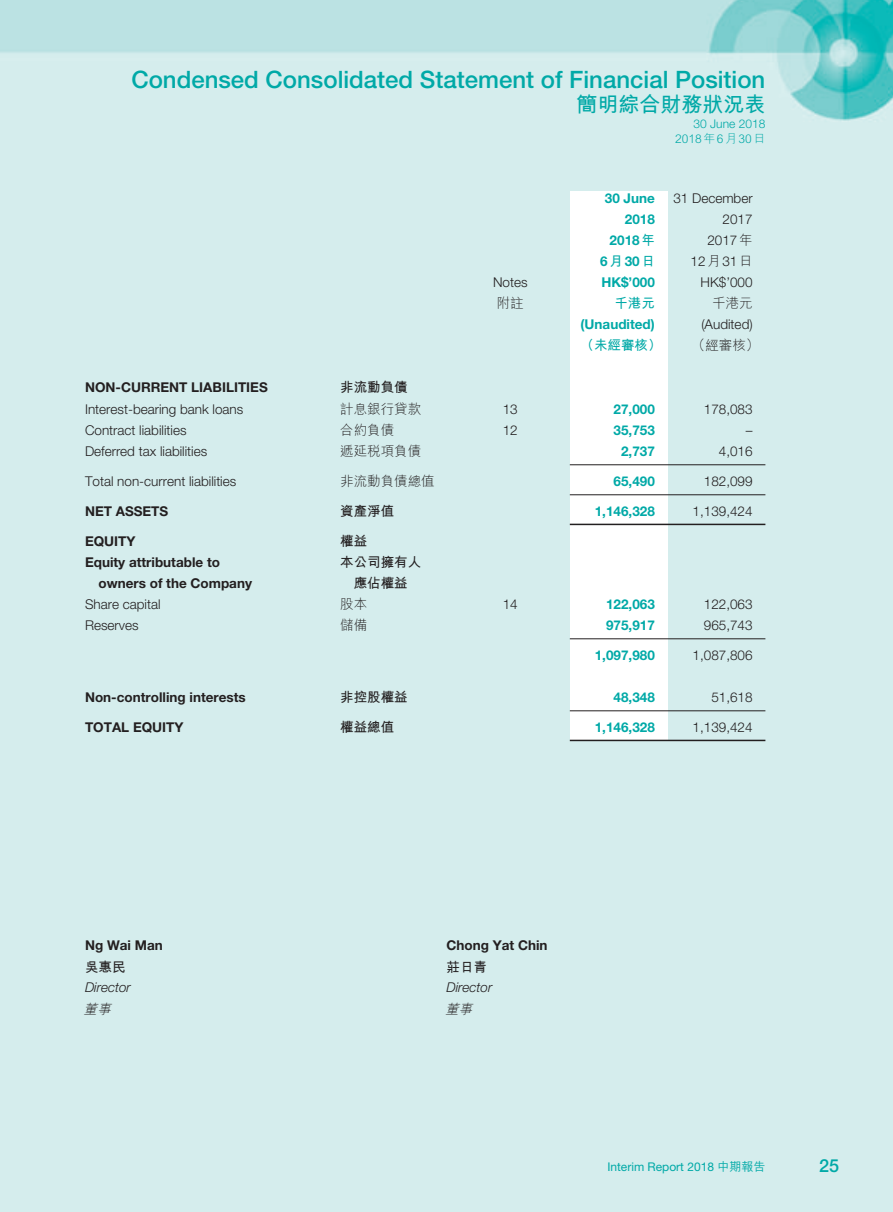
<style>
.page{position:relative;width:893px;height:1212px;background:#d5eded}
.page>*{position:absolute;margin:0;border:0;box-sizing:border-box;transform-origin:0 0}
.t1{font:500 24px "Helvetica Neue LT Std";color:#00a9a7}
.t2{font:700 21px "M Hei HK";color:#00a9a7}
.t3{font:500 18px "Helvetica Neue LT Std";color:#00a9a7}
.t4{font:300 13.5px "Helvetica Neue LT Std";color:#231f20}
.t5{font:700 13.5px "Helvetica Neue LT Std";color:#231f20}
.t6{font:700 13.5px "Helvetica Neue LT Std";color:#00a9a7}
.t7{font:300 13.5px "M Hei HK";color:#231f20}
.t8{font:700 13.5px "M Hei HK";color:#231f20}
.t9{font:italic 300 13.5px "Helvetica Neue LT Std";color:#231f20}
.t10{font:700 13.5px "M Hei HK";color:#00a9a7}
.t11{font:italic 300 13.5px "M Hei HK";color:#231f20}
.t12{font:12px "Helvetica Neue LT Std";color:#00a9a7}
.t13{font:300 12px "Helvetica Neue LT Std";color:#00a9a7}
.t14{font:300 12px "M Hei HK";letter-spacing:.125em;color:#00a9a7}
.s1{font-family:"M Hei HK"}
.s2{font-family:"M Hei HK";font-weight:500}
</style>
<div class="page">
<div style="left:570px;top:191px;width:98px;height:549px;background:#fff"></div>
<hr style="left:570px;top:464px;width:195px;height:1px;background:#231f20">
<hr style="left:570px;top:494px;width:195px;height:1px;background:#231f20">
<hr style="left:570px;top:524px;width:195px;height:1px;background:#231f20">
<hr style="left:570px;top:638px;width:195px;height:1px;background:#231f20">
<hr style="left:570px;top:710px;width:195px;height:1px;background:#231f20">
<hr style="left:570px;top:740px;width:195px;height:1px;background:#231f20">
<h1 class="t1" style="left:131px;top:65px;width:635px">Condensed Consolidated Statement of Financial Position</h1>
<h2 class="t2" style="left:576px;top:89px;width:190px">簡明綜合財務狀況表</h2>
<p class="t13" style="left:694px;top:117px;width:73px">30 June 2018</p>
<p class="t14" style="left:675px;top:130px;width:92px">2018年6月30日</p>
<p class="t6" style="left:605px;top:190px;width:52px">30 June</p>
<p class="t4" style="left:673px;top:190px;width:81px">31 December</p>
<p class="t6" style="left:625px;top:211px;width:32px">2018</p>
<p class="t4" style="left:723px;top:211px;width:32px">2017</p>
<p class="t6" style="left:610px;top:232px;width:47px">2018<span class="s1">年</span></p>
<p class="t4" style="left:707px;top:232px;width:47px">2017<span class="s1">年</span></p>
<p class="t6" style="left:600px;top:253px;width:56px">6<span class="s1">月</span>30<span class="s1">日</span></p>
<p class="t4" style="left:691px;top:253px;width:64px">12<span class="s1">月</span>31<span class="s1">日</span></p>
<p class="t4" style="left:493px;top:274px;width:36px">Notes</p>
<p class="t6" style="left:601px;top:274px;width:55px">HK$’000</p>
<p class="t4" style="left:701px;top:274px;width:54px">HK$’000</p>
<p class="t7" style="left:497px;top:294px;width:28px">附註</p>
<p class="t10" style="left:614px;top:294px;width:42px">千港元</p>
<p class="t7" style="left:712px;top:294px;width:42px">千港元</p>
<p class="t6" style="left:581px;top:316px;width:76px">(Unaudited)</p>
<p class="t4" style="left:701px;top:316px;width:53px">(Audited)</p>
<p class="t10" style="left:581px;top:336px;width:82px">（未經審核）</p>
<p class="t7" style="left:692px;top:336px;width:69px">（經審核）</p>
<p class="t5" style="left:85px;top:379px;width:184px">NON-CURRENT LIABILITIES</p>
<p class="t8" style="left:340px;top:378px;width:69px">非流動負債</p>
<p class="t4" style="left:85px;top:400px;width:160px">Interest-bearing bank loans</p>
<p class="t7" style="left:340px;top:399px;width:82px">計息銀行貸款</p>
<p class="t4" style="left:503px;top:400px;width:17px">13</p>
<p class="t6" style="left:614px;top:400px;width:43px">27,000</p>
<p class="t4" style="left:704px;top:400px;width:50px">178,083</p>
<p class="t4" style="left:85px;top:421px;width:103px">Contract liabilities</p>
<p class="t7" style="left:340px;top:420px;width:55px">合約負債</p>
<p class="t4" style="left:503px;top:421px;width:17px">12</p>
<p class="t6" style="left:614px;top:421px;width:43px">35,753</p>
<p class="t4" style="left:746px;top:421px;width:8px">–</p>
<p class="t4" style="left:85px;top:442px;width:124px">Deferred tax liabilities</p>
<p class="t7" style="left:340px;top:441px;width:82px">遞延稅項負債</p>
<p class="t6" style="left:621px;top:442px;width:35px">2,737</p>
<p class="t4" style="left:719px;top:442px;width:35px">4,016</p>
<p class="t4" style="left:85px;top:472px;width:153px">Total non-current liabilities</p>
<p class="t7" style="left:340px;top:471px;width:96px">非流動負債總值</p>
<p class="t6" style="left:614px;top:472px;width:43px">65,490</p>
<p class="t4" style="left:704px;top:472px;width:50px">182,099</p>
<p class="t5" style="left:85px;top:502px;width:41px">Net assets</p>
<p class="t8" style="left:340px;top:501px;width:55px">資產淨值</p>
<p class="t6" style="left:595px;top:502px;width:62px">1,146,328</p>
<p class="t4" style="left:693px;top:502px;width:62px">1,139,424</p>
<p class="t5" style="left:85px;top:532px;width:52px">EQUITY</p>
<p class="t8" style="left:340px;top:531px;width:28px">權益</p>
<p class="t5" style="left:85px;top:553px;width:136px">Equity attributable to</p>
<p class="t8" style="left:340px;top:552px;width:82px">本公司擁有人</p>
<p class="t5" style="left:99px;top:574px;width:155px">owners of the Company</p>
<p class="t8" style="left:354px;top:573px;width:55px">應佔權益</p>
<p class="t4" style="left:85px;top:595px;width:77px">Share capital</p>
<p class="t7" style="left:340px;top:594px;width:28px">股本</p>
<p class="t4" style="left:503px;top:595px;width:17px">14</p>
<p class="t6" style="left:606px;top:595px;width:50px">122,063</p>
<p class="t4" style="left:704px;top:595px;width:50px">122,063</p>
<p class="t4" style="left:85px;top:616px;width:55px">Reserves</p>
<p class="t7" style="left:340px;top:615px;width:28px">儲備</p>
<p class="t6" style="left:606px;top:616px;width:50px">975,917</p>
<p class="t4" style="left:704px;top:616px;width:50px">965,743</p>
<p class="t6" style="left:595px;top:646px;width:62px">1,097,980</p>
<p class="t4" style="left:693px;top:646px;width:62px">1,087,806</p>
<p class="t5" style="left:85px;top:688px;width:162px">Non-controlling interests</p>
<p class="t8" style="left:340px;top:687px;width:69px">非控股權益</p>
<p class="t6" style="left:614px;top:688px;width:43px">48,348</p>
<p class="t4" style="left:711px;top:688px;width:43px">51,618</p>
<p class="t5" style="left:85px;top:718px;width:19px">Total</p>
<p class="t5" style="left:133px;top:718px;width:10px">equity</p>
<p class="t8" style="left:340px;top:717px;width:55px">權益總值</p>
<p class="t6" style="left:595px;top:718px;width:62px">1,146,328</p>
<p class="t4" style="left:693px;top:718px;width:62px">1,139,424</p>
<p class="t5" style="left:85px;top:936px;width:79px">Ng Wai Man</p>
<p class="t5" style="left:446px;top:936px;width:103px">Chong Yat Chin</p>
<p class="t8" style="left:85px;top:957px;width:42px">吳惠民</p>
<p class="t8" style="left:446px;top:957px;width:42px">莊日青</p>
<p class="t9" style="left:85px;top:979px;width:47px">Director</p>
<p class="t9" style="left:446px;top:979px;width:47px">Director</p>
<p class="t11" style="left:84px;top:999px;width:33px">董事</p>
<p class="t11" style="left:445px;top:999px;width:33px">董事</p>
<p class="t12" style="left:607px;top:1159px;width:160px">Interim Report 2018 <span class="s2">中期報告</span></p>
<h3 class="t3" style="left:819px;top:1154px;width:22px">25</h3>
</div>
